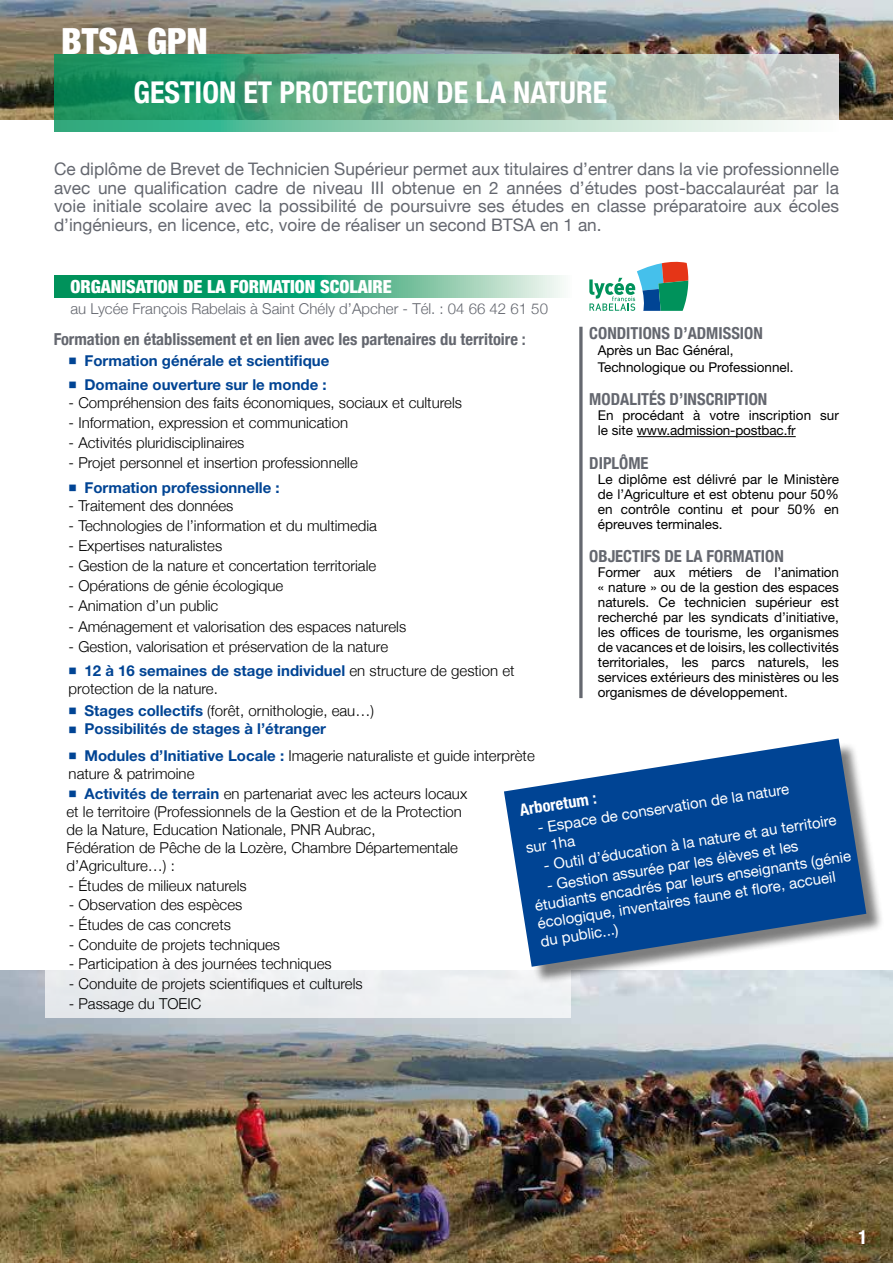
<style>
.page{position:relative;width:893px;height:1263px;background:#fff}
.page>*{position:absolute;margin:0;border:0;box-sizing:border-box;transform-origin:0 0}
.t1{font:900 condensed 36px "Helvetica Neue";color:#fff}
.t2{font:700 condensed 30px "Helvetica Neue";color:#fff}
.t3{font:700 condensed 19.5px "Helvetica Neue";color:#fff}
.t4{font:900 condensed 18px "Helvetica Neue";color:#fff}
.t5{font:17.25px/18.8px "Helvetica Neue";color:#64676f;text-align:justify}
.t6{font:700 condensed 16.5px "Helvetica Neue";color:#64676f}
.t7{font:700 condensed 16.5px "Helvetica Neue";color:#fff}
.t8{font:300 15px/18px "Helvetica Neue";color:#000}
.t9{font:15px/18px "Helvetica Neue";color:#fff}
.t10{font:700 15px "Helvetica Neue LT Std";color:#004494}
.t11{font:300 15px "Helvetica Neue";color:#64676f}
.t12{font:13.5px/15px "Helvetica Neue LT Std";color:#000}
.s1{font-family:"Helvetica Neue";font-weight:300;color:#000}
.s2{color:#004494}
.s3{font-family:"Helvetica Neue LT Std";font-weight:700;color:#004494}
</style>
<div class="page">
<img style="left:0;top:970px;width:893px;height:293px">
<div style="left:45px;top:636px;width:526px;height:382px;background:#fff"></div>
<svg style="left:54px;top:275px;width:508px;height:22px;background:#41b087"></svg>
<img style="left:0;top:0;width:893px;height:119px">
<svg style="left:54px;top:54px;width:785px;height:77px;background:#7cb59a"></svg>
<hr style="left:637px;top:436px;width:159px;height:1px;background:#000">
<svg style="left:579px;top:327px;width:4px;height:371px"></svg>
<svg style="left:589px;top:262px;width:99px;height:49px"></svg>
<div style="left:507px;top:741px;width:377px;height:244px;background:#000;opacity:.51"></div>
<svg style="left:504px;top:738px;width:362px;height:229px;fill:#004494"></svg>
<div style="left:849px;top:1220px;width:33px;height:39px;background:#000;opacity:.7"></div>
<h1 class="t1" style="left:61px;top:19px;width:148px">BTSA GPN</h1>
<h2 class="t2" style="left:134px;top:74px;width:475px">GESTION ET PROTECTION DE LA NATURE</h2>
<p class="t5" style="left:54px;top:159px;width:786px">Ce diplôme de Brevet de Technicien Supérieur permet aux titulaires d’entrer dans la vie professionnelle avec une qualification cadre de niveau III obtenue en 2 années d’études post-baccalauréat par la voie initiale scolaire avec la possibilité de poursuivre ses études en classe préparatoire aux écoles d’ingénieurs, en licence, etc, voire de réaliser un second BTSA en 1 an.</p>
<p class="t4" style="left:70px;top:276px;width:323px">ORGANISATION DE LA FORMATION SCOLAIRE</p>
<p class="t11" style="left:71px;top:299px;width:479px">au Lycée François Rabelais à Saint Chély d’Apcher - Tél. : 04 66 42 61 50</p>
<p class="t6" style="left:589px;top:323px;width:175px">CONDITIONS D’ADMISSION</p>
<p class="t12" style="left:598px;top:342px;width:197px;line-height:16.5px">Après un Bac Général,<br>Technologique ou Professionnel.</p>
<p class="t6" style="left:589px;top:389px;width:180px">MODALITÉS D’INSCRIPTION</p>
<p class="t12" style="left:598px;top:408px;width:243px">En procédant à votre inscription sur le site www.admission-postbac.fr</p>
<p class="t6" style="left:589px;top:453px;width:61px">DIPLÔME</p>
<p class="t12" style="left:598px;top:471px;width:243px;text-align:justify">Le diplôme est délivré par le Ministère de l’Agriculture et est obtenu pour 50% en contrôle continu et pour 50% en épreuves terminales.</p>
<p class="t6" style="left:589px;top:546px;width:196px">OBJECTIFS DE LA FORMATION</p>
<p class="t12" style="left:598px;top:565px;width:243px;text-align:justify">Former aux métiers de l’animation « nature » ou de la gestion des espaces naturels. Ce technicien supérieur est recherché par les syndicats d’initiative, les offices de tourisme, les organismes de vacances et de loisirs, les collectivités territoriales, les parcs naturels, les services extérieurs des ministères ou les organismes de développement.</p>
<p class="t6" style="left:54px;top:330px;width:474px">Formation en établissement et en lien avec les partenaires du territoire :</p>
<p class="t10" style="left:69px;top:351px;width:262px">■ Formation générale et scientifique</p>
<p class="t10" style="left:69px;top:375px;width:260px">■ Domaine ouverture sur le monde :</p>
<p class="t8" style="left:69px;top:393px;width:395px">- Compréhension des faits économiques, sociaux et culturels</p>
<p class="t8" style="left:69px;top:413px;width:281px">- Information, expression et communication</p>
<p class="t8" style="left:69px;top:434px;width:177px">- Activités pluridisciplinaires</p>
<p class="t8" style="left:69px;top:454px;width:291px">- Projet personnel et insertion professionnelle</p>
<p class="t10" style="left:69px;top:478px;width:213px">■ Formation professionnelle :</p>
<p class="t8" style="left:69px;top:496px;width:166px">- Traitement des données</p>
<p class="t8" style="left:69px;top:516px;width:310px">- Technologies de l’information et du multimedia</p>
<p class="t8" style="left:69px;top:536px;width:155px">- Expertises naturalistes</p>
<p class="t8" style="left:69px;top:556px;width:309px">- Gestion de la nature et concertation territoriale</p>
<p class="t8" style="left:69px;top:577px;width:216px">- Opérations de génie écologique</p>
<p class="t8" style="left:69px;top:597px;width:151px">- Animation d’un public</p>
<p class="t8" style="left:69px;top:617px;width:339px">- Aménagement et valorisation des espaces naturels</p>
<p class="t8" style="left:69px;top:637px;width:321px">- Gestion, valorisation et préservation de la nature</p>
<p class="t10" style="left:69px;top:661px;width:447px">■ 12 à 16 semaines de stage individuel <span class="s1">en structure de gestion et</span></p>
<p class="t8" style="left:69px;top:679px;width:151px">protection de la nature.</p>
<p class="t8" style="left:69px;top:702px;width:307px"><span class="s2">■</span> <span class="s3">Stages collectifs</span> (forêt, ornithologie, eau…)</p>
<p class="t10" style="left:69px;top:720px;width:259px">■ Possibilités de stages à l’étranger</p>
<p class="t8" style="left:69px;top:746px;width:468px"><span class="s2">■</span> <span class="s3">Modules d’Initiative Locale :</span> Imagerie naturaliste et guide interprète nature &amp; patrimoine</p>
<p class="t8" style="left:66px;top:784px;width:402px"><span class="s2">■</span> <span class="s3">Activités de terrain</span> en partenariat avec les acteurs locaux et le territoire (Professionnels de la Gestion et de la Protection de la Nature, Education Nationale, PNR Aubrac,<br>Fédération de Pêche de la Lozère, Chambre Départementale d’Agriculture…) :</p>
<p class="t8" style="left:69px;top:876px;width:180px">- Études de milieux naturels</p>
<p class="t8" style="left:69px;top:896px;width:175px">- Observation des espèces</p>
<p class="t8" style="left:69px;top:915px;width:164px">- Études de cas concrets</p>
<p class="t8" style="left:69px;top:935px;width:213px">- Conduite de projets techniques</p>
<p class="t8" style="left:69px;top:955px;width:265px">- Participation à des journées techniques</p>
<p class="t8" style="left:69px;top:974px;width:295px">- Conduite de projets scientifiques et culturels</p>
<p class="t8" style="left:69px;top:994px;width:134px">- Passage du TOEIC</p>
<p class="t9" style="left:522px;top:821px;width:271px;text-indent:15px;rotate:-9deg">- Espace de conservation de la nature sur 1ha</p>
<p class="t7" style="left:518px;top:800px;width:79px;rotate:-9deg">Arboretum :</p>
<p class="t9" style="left:542px;top:857px;width:298px;rotate:-9deg">- Outil d’éducation à la nature et au territoire</p>
<p class="t9" style="left:531px;top:879px;width:321px;text-indent:15px;rotate:-9deg">- Gestion assurée par les élèves et les étudiants encadrés par leurs enseignants (génie écologique, inventaires faune et fl ore, accueil du public...)</p>
<h3 class="t3" style="left:858px;top:1225px;width:11px">1</h3>
</div>
